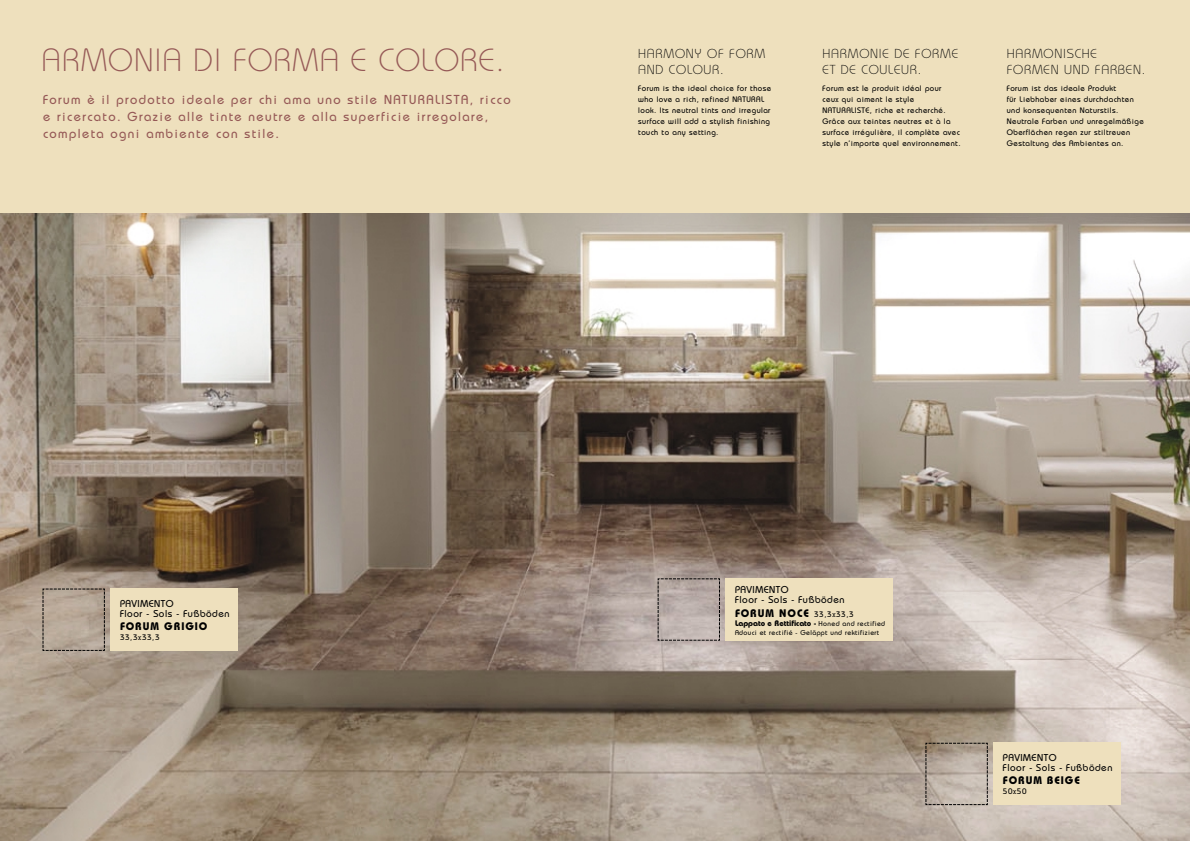
<style>
.page{position:relative;width:1190px;height:841px;background:#fff}
.page>*{position:absolute;margin:0;border:0;box-sizing:border-box;transform-origin:0 0}
.t1{font:300 32px "Bauhaus";letter-spacing:.03em;color:#955856}
.t2{font:500 13px/17px "Bauhaus";letter-spacing:.11em;color:#955856}
.t3{font:300 13px/16px "Bauhaus";letter-spacing:.055em;color:#000}
.t4{font:700 11px "Bauhaus";letter-spacing:.085em;color:#000}
.t5{font:500 10px/10px "Bauhaus";letter-spacing:.055em;color:#000}
.t6{font:500 8px/11px "Bauhaus";letter-spacing:.055em;color:#000}
.t7{font:700 8px "Bauhaus";color:#000}
.t8{font:500 7px "Bauhaus";letter-spacing:.055em;color:#000}
.s1{font-weight:500;font-size:8px}
.s2{font-weight:500;font-size:7px}
</style>
<div class="page">
<img style="left:0;top:213px;width:1190px;height:628px">
<div style="left:0;top:0;width:1190px;height:213px;background:#eee0bd"></div>
<svg style="left:42px;top:588px;width:63px;height:63px"></svg>
<div style="left:111px;top:588px;width:127px;height:63px;background:#eee0bd"></div>
<svg style="left:657px;top:578px;width:63px;height:63px"></svg>
<div style="left:726px;top:578px;width:167px;height:63px;background:#eee0bd"></div>
<svg style="left:925px;top:742px;width:63px;height:64px"></svg>
<div style="left:994px;top:743px;width:127px;height:62px;background:#eee0bd"></div>
<h1 class="t1" style="left:42px;top:49px;width:465px">ARMONIA DI FORMA E COLORE.</h1>
<h2 class="t2" style="left:43px;top:92px;width:469px">Forum è il prodotto ideale per chi ama uno stile NATURALISTA, ricco e ricercato. Grazie alle tinte neutre e alla superficie irregolare, completa ogni ambiente con stile.</h2>
<h2 class="t3" style="left:638px;top:47px;width:129px">HARMONY OF FORM<br>AND COLOUR.</h2>
<p class="t6" style="left:638px;top:83px;width:134px">Forum is the ideal choice for those who love a rich, refined NATURAL look. Its neutral tints and irregular surface will add a stylish finishing touch to any setting.</p>
<h2 class="t3" style="left:823px;top:47px;width:137px">HARMONIE DE FORME<br>ET DE COULEUR.</h2>
<p class="t6" style="left:823px;top:83px;width:140px">Forum est le produit idéal pour<br>ceux qui aiment le style<br>NATURALISTE, riche et recherché.<br>Grâce aux teintes neutres et à la surface irrégulière, il complète avec style n’importe quel environnement.</p>
<h2 class="t3" style="left:1007px;top:47px;width:140px">HARMONISCHE<br>FORMEN UND FARBEN.</h2>
<p class="t6" style="left:1007px;top:83px;width:139px">Forum ist das ideale Produkt<br>für Liebhaber eines durchdachten und konsequenten Naturstils.<br>Neutrale Farben und unregelmäßige<br>Oberflächen regen zur stiltreuen<br>Gestaltung des Ambientes an.</p>
<p class="t5" style="left:120px;top:599px;width:111px">PAVIMENTO<br>Floor - Sols - Fußböden</p>
<h3 class="t4" style="left:120px;top:622px;width:89px">FORUM GRIGIO</h3>
<p class="t6" style="left:120px;top:633px;width:41px">33,3x33,3</p>
<p class="t5" style="left:735px;top:586px;width:111px">PAVIMENTO<br>Floor - Sols - Fußböden</p>
<h3 class="t4" style="left:735px;top:609px;width:120px">FORUM NOCE <span class="s1">33,3x33,3</span></h3>
<p class="t7" style="left:735px;top:620px;width:152px">Lappato e Rettificato - <span class="s2">Honed and rectified</span></p>
<p class="t8" style="left:735px;top:630px;width:146px">Adouci et rectifié - Geläppt und rektifiziert</p>
<p class="t5" style="left:1003px;top:753px;width:111px">PAVIMENTO<br>Floor - Sols - Fußböden</p>
<h3 class="t4" style="left:1003px;top:777px;width:78px">FORUM BEIGE</h3>
<p class="t6" style="left:1003px;top:787px;width:25px">50x50</p>
</div>
